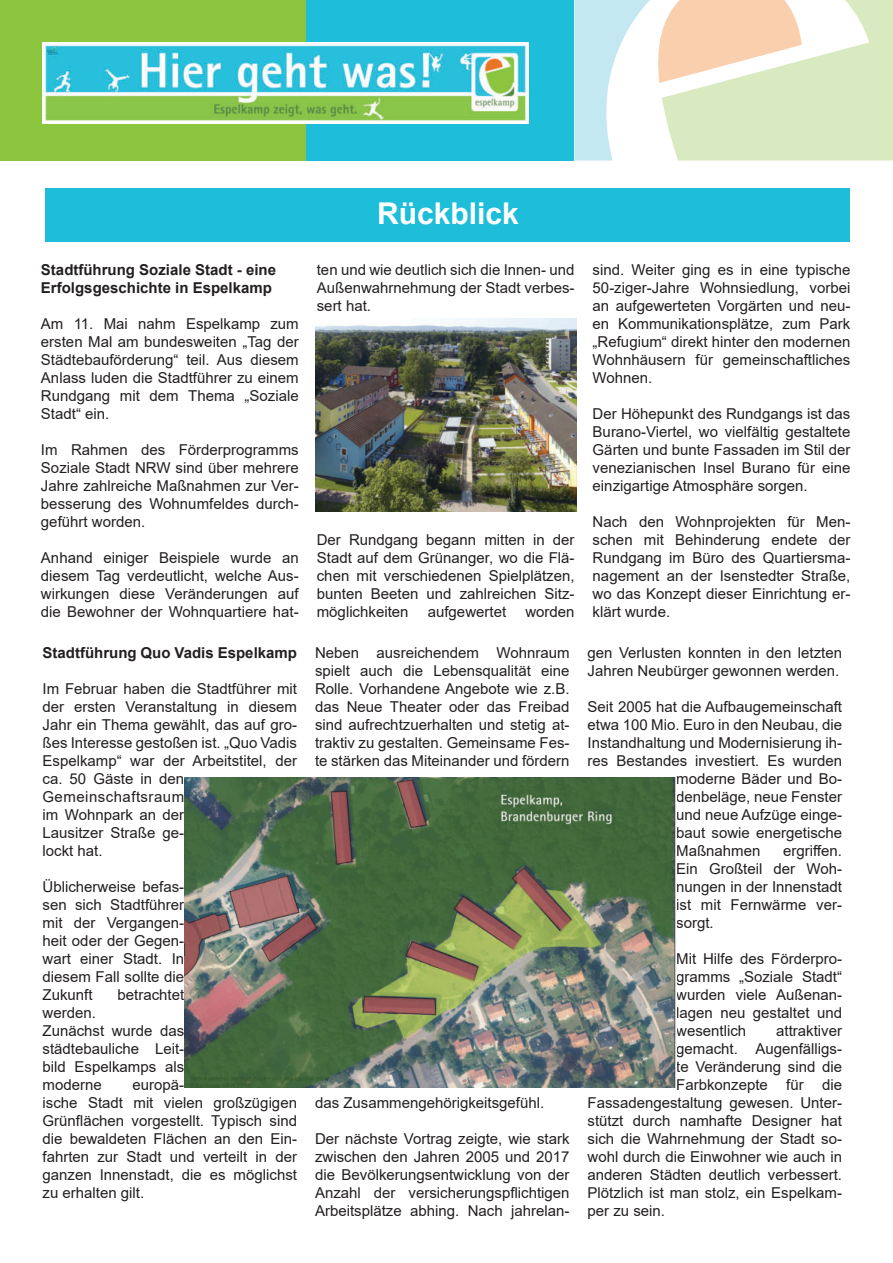
<style>
.page{position:relative;width:893px;height:1263px;background:#fff}
.page>*{position:absolute;margin:0;border:0;box-sizing:border-box;transform-origin:0 0}
.t1{font:700 30px "Arial";color:#fff}
.t2{font:15px/18px "Arial";color:#231f20;text-align:justify}
.t3{font:700 15px/18px "Arial";color:#231f20}
</style>
<div class="page">
<div style="left:0;top:0;width:306px;height:161px;background:#8bc63e"></div>
<div style="left:306px;top:0;width:268px;height:161px;background:#1ebeda"></div>
<img style="left:43px;top:43px;width:486px;height:81px">
<div style="left:45px;top:188px;width:805px;height:54px;background:#1ebeda"></div>
<svg style="left:574px;top:0;width:319px;height:161px"></svg>
<img style="left:315px;top:319px;width:261px;height:193px">
<img style="left:184px;top:777px;width:492px;height:310px">
<h1 class="t1" style="left:377px;top:202px;width:143px">Rückblick</h1>
<p class="t3" style="left:41px;top:261px;width:237px">Stadtführung Soziale Stadt - eine<br>Erfolgsgeschichte in Espelkamp</p>
<p class="t2" style="left:41px;top:316px;width:259px">Am 11. Mai nahm Espelkamp zum ersten Mal am bundesweiten „Tag der Städtebauförderung“ teil. Aus diesem Anlass luden die Stadtführer zu einem Rundgang mit dem Thema „Soziale Stadt“ ein.</p>
<p class="t2" style="left:41px;top:442px;width:259px">Im Rahmen des Förderprogramms Soziale Stadt NRW sind über mehrere Jahre zahlreiche Maßnahmen zur Ver&shy;besserung des Wohnumfeldes durch&shy;geführt worden.</p>
<p class="t2" style="left:41px;top:550px;width:259px">Anhand einiger Beispiele wurde an diesem Tag verdeutlicht, welche Aus&shy;wirkungen diese Veränderungen auf die Bewohner der Wohnquartiere hat-</p>
<p class="t3" style="left:43px;top:643px;width:256px">Stadtführung Quo Vadis Espelkamp</p>
<p class="t2" style="left:43px;top:681px;width:256px;text-align:left">Im Februar haben die Stadtführer mit der ersten Veranstaltung in diesem<br>Jahr ein Thema gewählt, das auf gro&shy;ßes Interesse gestoßen ist. „Quo Vadis<br>Espelkamp“ war der Arbeitstitel, der ca. 50 Gäste in den<br>Gemeinschaftsraum<br>im Wohnpark an der<br>Lausitzer Straße ge-<br>lockt hat.</p>
<p class="t2" style="left:43px;top:879px;width:143px">Üblicherweise befas&shy;sen sich Stadtführer mit der Vergangen&shy;heit oder der Gegen&shy;wart einer Stadt. In diesem Fall sollte die Zukunft</p>
<p class="t2" style="left:118px;top:987px;width:68px">betrachtet</p>
<p class="t2" style="left:43px;top:1005px;width:143px;text-align:left">werden.<br>Zunächst wurde das städtebauliche Leit&shy;bild Espelkamps als moderne</p>
<p class="t2" style="left:43px;top:1077px;width:256px;text-align:left;text-indent:90px">europä-<br>ische Stadt mit vielen großzügigen<br>Grünflächen vorgestellt. Typisch sind die bewaldeten Flächen an den Ein&shy;fahrten zur Stadt und verteilt in der ganzen Innenstadt, die es möglichst zu erhalten gilt.</p>
<p class="t2" style="left:317px;top:262px;width:259px">ten und wie deutlich sich die Innen- und Außenwahrnehmung der Stadt verbes&shy;sert hat.</p>
<p class="t2" style="left:317px;top:532px;width:259px">Der Rundgang begann mitten in der Stadt auf dem Grünanger, wo die Flä&shy;chen mit verschiedenen Spielplätzen, bunten Beeten und zahlreichen Sitz&shy;möglichkeiten</p>
<p class="t2" style="left:428px;top:604px;width:80px">aufgewertet</p>
<p class="t2" style="left:525px;top:604px;width:51px">worden</p>
<p class="t2" style="left:315px;top:645px;width:256px">Neben ausreichendem Wohnraum spielt auch die Lebensqualität eine Rolle. Vorhandene Angebote wie z.B. das Neue Theater oder das Freibad sind aufrechtzuerhalten und stetig at&shy;traktiv zu gestalten. Gemeinsame Fes&shy;te stärken das Miteinander und fördern</p>
<p class="t2" style="left:315px;top:1095px;width:231px">das Zusammengehörigkeitsgefühl.</p>
<p class="t2" style="left:315px;top:1131px;width:256px">Der nächste Vortrag zeigte, wie stark zwischen den Jahren 2005 und 2017 die Bevölkerungsentwicklung von der Anzahl der versicherungspflichtigen Arbeitsplätze abhing. Nach jahrelan-</p>
<p class="t2" style="left:593px;top:262px;width:259px">sind. Weiter ging es in eine typische 50-ziger-Jahre Wohnsiedlung, vorbei an aufgewerteten Vorgärten und neu&shy;en Kommunikationsplätze, zum Park „Refugium“ direkt hinter den modernen Wohnhäusern für gemeinschaftliches Wohnen.</p>
<p class="t2" style="left:593px;top:406px;width:259px">Der Höhepunkt des Rundgangs ist das Burano-Viertel, wo vielfältig gestaltete Gärten und bunte Fassaden im Stil der venezianischen Insel Burano für eine einzigartige Atmosphäre sorgen.</p>
<p class="t2" style="left:593px;top:514px;width:259px">Nach den Wohnprojekten für Men&shy;schen mit Behinderung endete der Rundgang im Büro des Quartiersma&shy;nagement an der Isenstedter Straße, wo das Konzept dieser Einrichtung er&shy;klärt wurde.</p>
<p class="t2" style="left:587px;top:645px;width:256px">gen Verlusten konnten in den letzten<br>Jahren Neubürger gewonnen werden.</p>
<p class="t2" style="left:587px;top:699px;width:256px">Seit 2005 hat die Aufbaugemeinschaft</p>
<p class="t2" style="left:587px;top:717px;width:256px">etwa 100 Mio. Euro in den Neubau, die</p>
<p class="t2" style="left:587px;top:735px;width:256px">Instandhaltung und Modernisierung ih-</p>
<p class="t2" style="left:587px;top:753px;width:256px">res Bestandes investiert. Es wurden</p>
<p class="t2" style="left:676px;top:771px;width:167px">moderne Bäder und Bo-</p>
<p class="t2" style="left:676px;top:789px;width:167px">denbeläge, neue Fenster</p>
<p class="t2" style="left:676px;top:807px;width:167px">und neue Aufzüge einge-</p>
<p class="t2" style="left:676px;top:825px;width:167px">baut sowie energetische</p>
<p class="t2" style="left:676px;top:841px;width:86px">Maßnahmen</p>
<p class="t2" style="left:676px;top:841px;width:167px;text-indent:107px">ergriffen.<br>Ein Großteil der Woh&shy;nungen in der Innenstadt ist mit Fernwärme ver&shy;sorgt.</p>
<p class="t2" style="left:676px;top:951px;width:167px">Mit Hilfe des Förderpro&shy;gramms „Soziale Stadt“ wurden viele Außenan&shy;lagen neu gestaltet und wesentlich</p>
<p class="t2" style="left:776px;top:1023px;width:67px">attraktiver</p>
<p class="t2" style="left:676px;top:1041px;width:167px">gemacht. Augenfälligs-</p>
<p class="t2" style="left:676px;top:1059px;width:167px">te Veränderung sind die</p>
<p class="t2" style="left:676px;top:1077px;width:167px">Farbkonzepte für die</p>
<p class="t2" style="left:587px;top:1095px;width:256px">Fassadengestaltung gewesen. Unter-</p>
<p class="t2" style="left:587px;top:1113px;width:256px">stützt durch namhafte Designer hat</p>
<p class="t2" style="left:587px;top:1131px;width:256px">sich die Wahrnehmung der Stadt so-</p>
<p class="t2" style="left:587px;top:1149px;width:256px">wohl durch die Einwohner wie auch in</p>
<p class="t2" style="left:587px;top:1167px;width:256px">anderen Städten deutlich verbessert.</p>
<p class="t2" style="left:587px;top:1185px;width:256px">Plötzlich ist man stolz, ein Espelkam-</p>
<p class="t2" style="left:587px;top:1203px;width:79px">per zu sein.</p>
</div>
